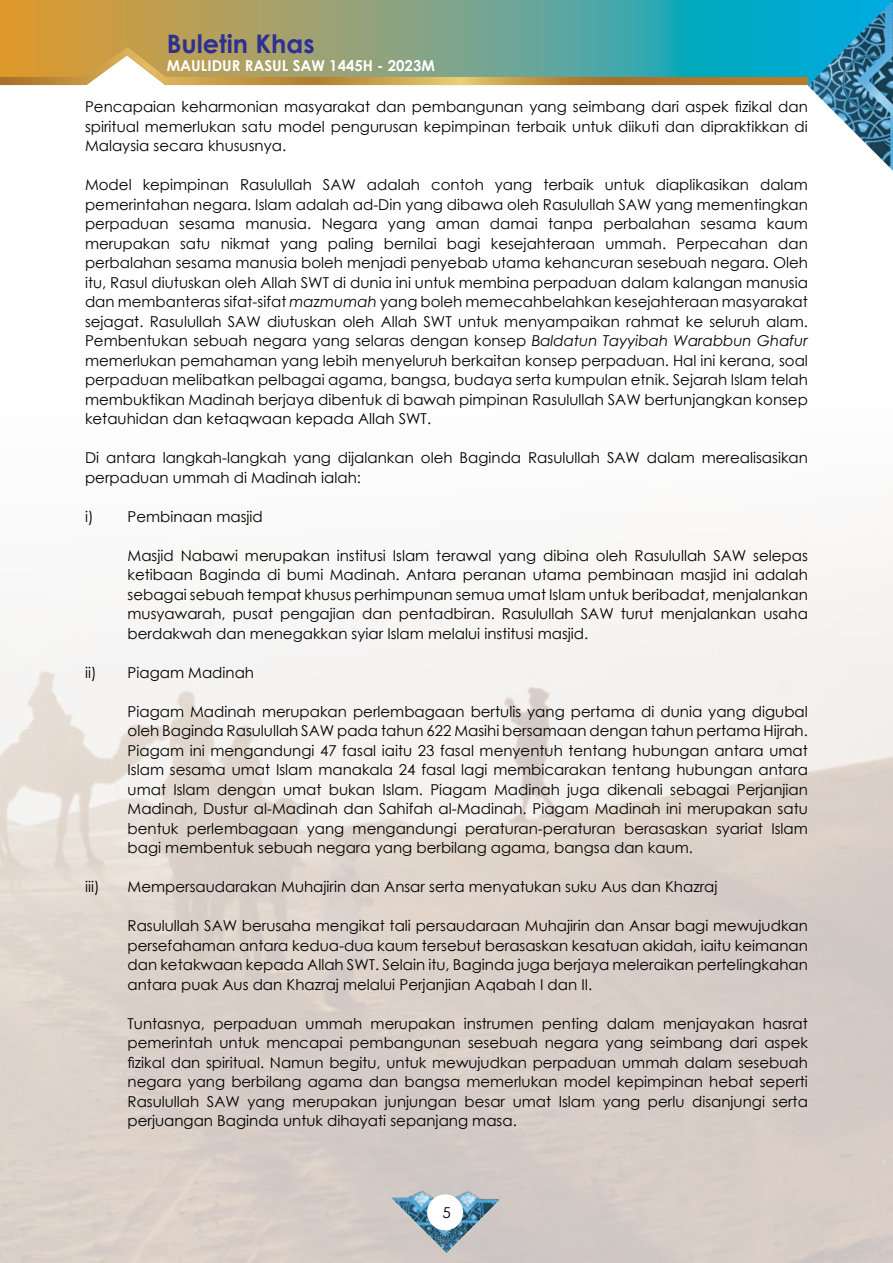
<style>
.page{position:relative;width:893px;height:1263px;background:#fff}
.page>*{position:absolute;margin:0;border:0;box-sizing:border-box;transform-origin:0 0}
.t1{font:700 25.5px "Century Gothic";color:#2e3092}
.t2{font:15px/19.5px "Century Gothic";color:#000;text-align:justify}
.t3{font:700 15px "Century Gothic";color:#fff}
.s1{font-style:italic}
</style>
<div class="page">
<svg style="left:0;top:0;width:808px;height:47px;background:#7aa280"></svg>
<svg style="left:0;top:47px;width:808px;height:38px;background:#8ba37a"></svg>
<img style="left:808px;top:0;width:85px;height:171px">
<img style="left:0;top:566px;width:893px;height:697px">
<div style="left:427px;top:1194px;width:36px;height:36px;background:#fff;border-radius:50%"></div>
<h1 class="t1" style="left:167px;top:25px;width:149px">Buletin Khas</h1>
<p class="t3" style="left:167px;top:54px;width:270px">MAULIDUR RASUL SAW 1445H - 2023M</p>
<p class="t2" style="left:85px;top:97px;width:724px">Pencapaian keharmonian masyarakat dan pembangunan yang seimbang dari aspek fizikal dan spiritual memerlukan satu model pengurusan kepimpinan terbaik untuk diikuti dan dipraktikkan di Malaysia secara khususnya.</p>
<p class="t2" style="left:85px;top:175px;width:724px">Model kepimpinan Rasulullah SAW adalah contoh yang terbaik untuk diaplikasikan dalam pemerintahan negara. Islam adalah ad-Din yang dibawa oleh Rasulullah SAW yang mementingkan perpaduan sesama manusia. Negara yang aman damai tanpa perbalahan sesama kaum merupakan satu nikmat yang paling bernilai bagi kesejahteraan ummah. Perpecahan dan perbalahan sesama manusia boleh menjadi penyebab utama kehancuran sesebuah negara. Oleh itu, Rasul diutuskan oleh Allah SWT di dunia ini untuk membina perpaduan dalam kalangan manusia dan membanteras sifat-sifat <span class="s1">mazmumah</span> yang boleh memecahbelahkan kesejahteraan masyarakat sejagat. Rasulullah SAW diutuskan oleh Allah SWT untuk menyampaikan rahmat ke seluruh alam.<br>Pembentukan sebuah negara yang selaras dengan konsep <span class="s1">Baldatun Tayyibah Warabbun Ghafur </span>memerlukan pemahaman yang lebih menyeluruh berkaitan konsep perpaduan. Hal ini kerana, soal perpaduan melibatkan pelbagai agama, bangsa, budaya serta kumpulan etnik. Sejarah Islam telah membuktikan Madinah berjaya dibentuk di bawah pimpinan Rasulullah SAW bertunjangkan konsep ketauhidan dan ketaqwaan kepada Allah SWT.</p>
<p class="t2" style="left:85px;top:448px;width:724px">Di antara langkah-langkah yang dijalankan oleh Baginda Rasulullah SAW dalam merealisasikan perpaduan ummah di Madinah ialah:</p>
<p class="t2" style="left:85px;top:506px;width:179px">i) Pembinaan masjid</p>
<p class="t2" style="left:128px;top:545px;width:682px">Masjid Nabawi merupakan institusi Islam terawal yang dibina oleh Rasulullah SAW selepas ketibaan Baginda di bumi Madinah. Antara peranan utama pembinaan masjid ini adalah sebagai sebuah tempat khusus perhimpunan semua umat Islam untuk beribadat, menjalankan musyawarah, pusat pengajian dan pentadbiran. Rasulullah SAW turut menjalankan usaha berdakwah dan menegakkan syiar Islam melalui institusi masjid.</p>
<p class="t2" style="left:85px;top:662px;width:171px">ii) Piagam Madinah</p>
<p class="t2" style="left:128px;top:701px;width:682px">Piagam Madinah merupakan perlembagaan bertulis yang pertama di dunia yang digubal oleh Baginda Rasulullah SAW pada tahun 622 Masihi bersamaan dengan tahun pertama Hijrah.<br>Piagam ini mengandungi 47 fasal iaitu 23 fasal menyentuh tentang hubungan antara umat Islam sesama umat Islam manakala 24 fasal lagi membicarakan tentang hubungan antara umat Islam dengan umat bukan Islam. Piagam Madinah juga dikenali sebagai Perjanjian Madinah, Dustur al-Madinah dan Sahifah al-Madinah. Piagam Madinah ini merupakan satu bentuk perlembagaan yang mengandungi peraturan-peraturan berasaskan syariat Islam bagi membentuk sebuah negara yang berbilang agama, bangsa dan kaum.</p>
<p class="t2" style="left:85px;top:877px;width:16px">iii)</p>
<p class="t2" style="left:128px;top:877px;width:591px">Mempersaudarakan Muhajirin dan Ansar serta menyatukan suku Aus dan Khazraj</p>
<p class="t2" style="left:128px;top:916px;width:682px">Rasulullah SAW berusaha mengikat tali persaudaraan Muhajirin dan Ansar bagi mewujudkan persefahaman antara kedua-dua kaum tersebut berasaskan kesatuan akidah, iaitu keimanan dan ketakwaan kepada Allah SWT. Selain itu, Baginda juga berjaya meleraikan pertelingkahan antara puak Aus dan Khazraj melalui Perjanjian Aqabah I dan II.</p>
<p class="t2" style="left:128px;top:1013px;width:682px">Tuntasnya, perpaduan ummah merupakan instrumen penting dalam menjayakan hasrat pemerintah untuk mencapai pembangunan sesebuah negara yang seimbang dari aspek fizikal dan spiritual. Namun begitu, untuk mewujudkan perpaduan ummah dalam sesebuah negara yang berbilang agama dan bangsa memerlukan model kepimpinan hebat seperti Rasulullah SAW yang merupakan junjungan besar umat Islam yang perlu disanjungi serta perjuangan Baginda untuk dihayati sepanjang masa.</p>
<p class="t2" style="left:442px;top:1202px;width:10px">5</p>
</div>
